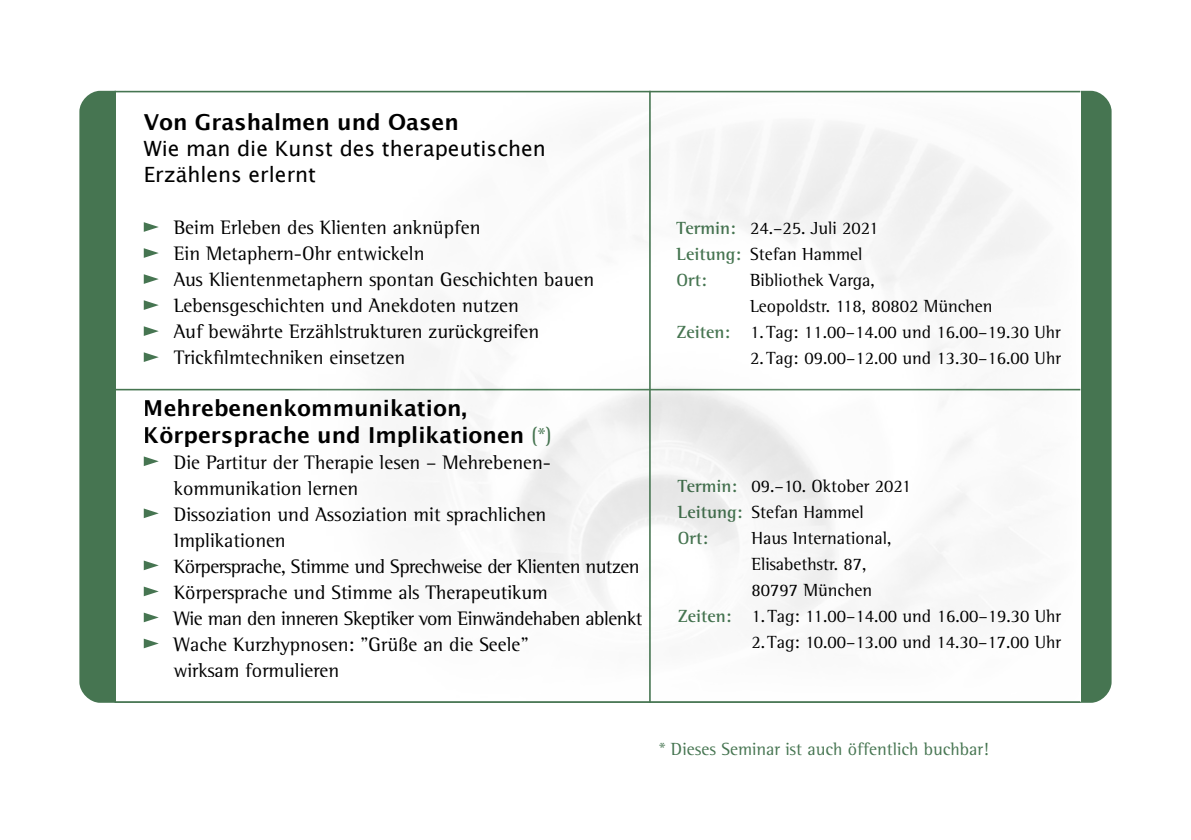
<style>
.page{position:relative;width:1191px;height:840px;background:#fff}
.page>*{position:absolute;margin:0;border:0;box-sizing:border-box;transform-origin:0 0}
.t1{font:700 22px/26px "Lucida Grande";color:#000}
.t2{font:21px/26px "Lucida Grande";color:#000}
.t3{font:20px/26px "Rotis Semi Serif";color:#000}
.t4{font:18px/26px "Rotis Semi Serif";color:#000}
.t5{font:18px "Rotis Semi Serif";color:#467551}
.s1{font-weight:700;color:#467551}
.s2{font-family:"Rotis Semi Serif";font-weight:400;color:#467551}
</style>
<div class="page">
<div style="left:79px;top:91px;width:1032px;height:611px;background:#467551;border-radius:21px"></div>
<div style="left:116px;top:91px;width:964px;height:610px;background:#fff"></div>
<hr style="left:115px;top:388px;width:965px;height:2px;background:#467551">
<hr style="left:115px;top:91px;width:965px;height:1px;background:#467551">
<hr style="left:115px;top:700px;width:965px;height:2px;background:#467551">
<img style="left:288px;top:92px;width:792px;height:548px">
<hr style="left:649px;top:91px;width:2px;height:611px;background:#467551">
<svg style="left:144px;top:222px;width:15px;height:10px"></svg>
<svg style="left:144px;top:248px;width:15px;height:10px"></svg>
<svg style="left:144px;top:274px;width:15px;height:10px"></svg>
<svg style="left:144px;top:300px;width:15px;height:10px"></svg>
<svg style="left:144px;top:326px;width:15px;height:10px"></svg>
<svg style="left:144px;top:352px;width:15px;height:10px"></svg>
<svg style="left:144px;top:456px;width:15px;height:10px"></svg>
<svg style="left:144px;top:508px;width:15px;height:10px"></svg>
<svg style="left:144px;top:560px;width:15px;height:10px"></svg>
<svg style="left:144px;top:586px;width:15px;height:10px"></svg>
<svg style="left:144px;top:612px;width:15px;height:10px"></svg>
<svg style="left:144px;top:638px;width:15px;height:10px"></svg>
<p class="t1" style="left:144px;top:109px;width:316px">Von Grashalmen und Oasen</p>
<p class="t2" style="left:144px;top:136px;width:403px">Wie man die Kunst des therapeutischen<br>Erzählens erlernt</p>
<p class="t3" style="left:174px;top:214px;width:422px">Beim Erleben des Klienten anknüpfen<br>Ein Metaphern-Ohr entwickeln<br>Aus Klientenmetaphern spontan Geschichten bauen Lebensgeschichten und Anekdoten nutzen<br>Auf bewährte Erzählstrukturen zurückgreifen Trickfilmtechniken einsetzen</p>
<p class="t4" style="left:676px;top:215px;width:204px"><span class="s1">Termin:</span> 24.–25. Juli 2021<br><span class="s1">Leitung:</span> Stefan Hammel<br><span class="s1">Ort:</span></p>
<p class="t4" style="left:750px;top:267px;width:126px">Bibliothek Varga,</p>
<p class="t4" style="left:750px;top:293px;width:244px">Leopoldstr. 118, 80802 München</p>
<p class="t4" style="left:676px;top:319px;width:386px"><span class="s1">Zeiten:</span> 1.Tag: 11.00–14.00 und 16.00–19.30 Uhr</p>
<p class="t4" style="left:750px;top:345px;width:312px">2. Tag: 09.00–12.00 und 13.30–16.00 Uhr</p>
<p class="t1" style="left:144px;top:395px;width:409px">Mehrebenenkommunikation,<br>Körpersprache und Implikationen <span class="s2">(*)</span></p>
<p class="t3" style="left:174px;top:448px;width:470px">Die Partitur der Therapie lesen – Mehrebenen&shy;kommunikation lernen<br>Dissoziation und Assoziation mit sprachlichen Implikationen<br>Körpersprache, Stimme und Sprechweise der Klienten nutzen Körpersprache und Stimme als Therapeutikum<br>Wie man den inneren Skeptiker vom Einwändehaben ablenkt Wache Kurzhypnosen: "Grüße an die Seele"<br>wirksam formulieren</p>
<p class="t4" style="left:677px;top:472px;width:235px"><span class="s1">Termin:</span> 09.–10. Oktober 2021<br><span class="s1">Leitung:</span> Stefan Hammel<br><span class="s1">Ort:</span></p>
<p class="t4" style="left:751px;top:524px;width:142px">Haus International,</p>
<p class="t4" style="left:751px;top:550px;width:117px">Elisabethstr. 87,</p>
<p class="t4" style="left:751px;top:576px;width:122px">80797 München</p>
<p class="t4" style="left:677px;top:602px;width:385px"><span class="s1">Zeiten:</span> 1.Tag: 11.00–14.00 und 16.00–19.30 Uhr</p>
<p class="t4" style="left:751px;top:628px;width:311px">2. Tag: 10.00–13.00 und 14.30–17.00 Uhr</p>
<p class="t5" style="left:659px;top:737px;width:331px">* Dieses Seminar ist auch öffentlich buchbar!</p>
</div>
